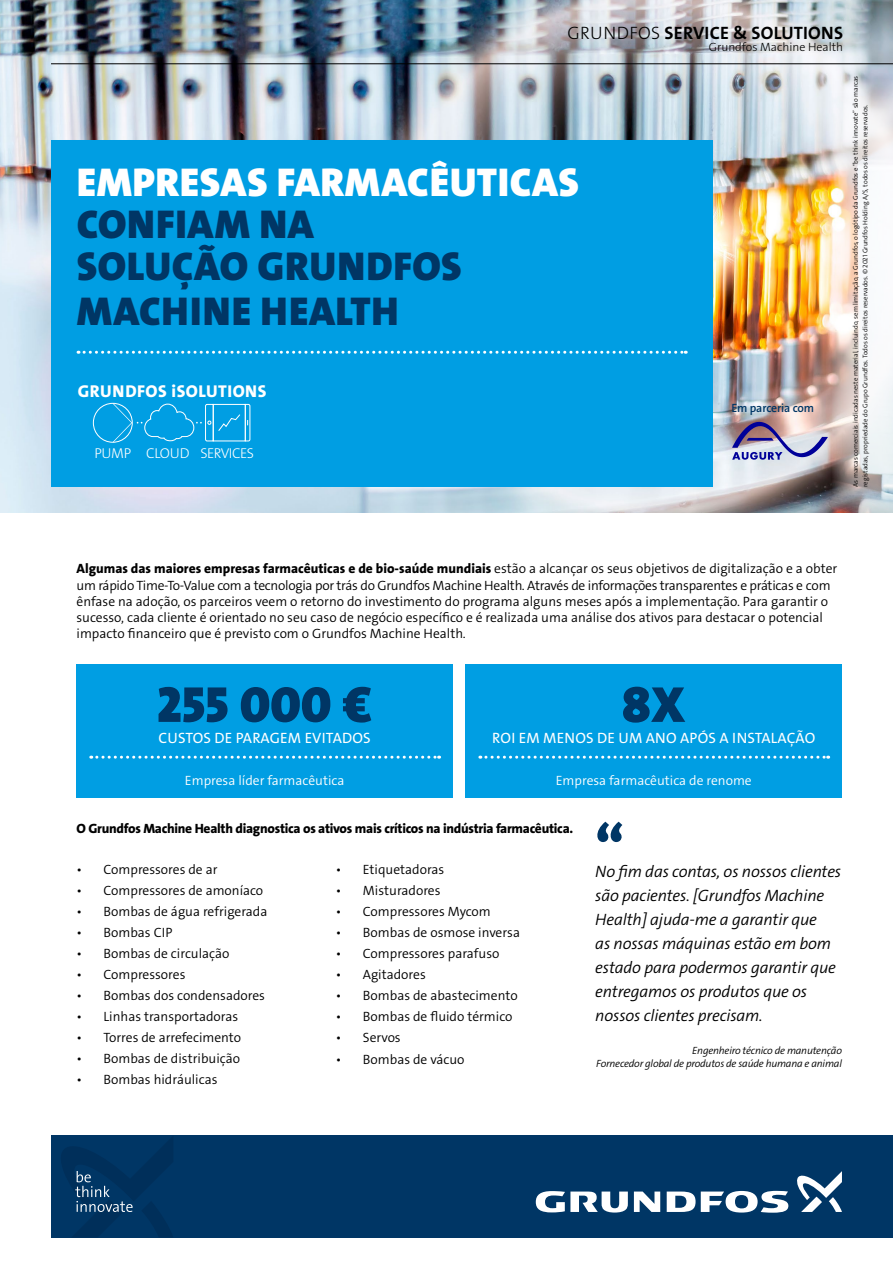
<style>
.page{position:relative;width:893px;height:1263px;background:#fff}
.page>*{position:absolute;margin:0;border:0;box-sizing:border-box;transform-origin:0 0}
.t1{font:51px "Grundfos The Sans V2 OT 9 BL";letter-spacing:.005em;color:#003665}
.t2{font:40.5px/43.5px "Grundfos The Sans V2 OT 9 BL";letter-spacing:.015em;color:#003665}
.t3{font:40.5px "Grundfos The Sans V2 OT 9 BL";letter-spacing:.015em;color:#fff}
.t4{font:18px "Grundfos The Sans V2 OT 7 B";letter-spacing:.015em;color:#000}
.t5{font:17.25px "Grundfos The Sans V2 OT 8 XB";letter-spacing:.03em;color:#fff}
.t6{font:16.5px/24px "Grundfos The Sans V2 OT 4 SL Italic";letter-spacing:-.01em;color:#000}
.t7{font:15px "Grundfos The Sans V2 OT 5 R";letter-spacing:.015em;color:#fff}
.t8{font:14.4px "Grundfos The Sans V2 OT 3 L";letter-spacing:-.04em;color:#fff}
.t9{font:13.5px/16.2px "Grundfos The Sans V2 OT 4 SL";color:#000}
.t10{font:13.5px "Grundfos The Sans V2 OT 8 XB";color:#000}
.t11{font:13.5px "Grundfos The Sans V2 OT 8 XB";letter-spacing:-.02em;color:#000}
.t12{font:13.5px "Grundfos The Sans V2 OT 4 SL";color:#fff}
.t13{font:12px "Grundfos The Sans V2 OT 3 L";color:#000}
.t14{font:12px "Grundfos The Sans V2 OT 6 SB";letter-spacing:-.01em;color:#003665}
.t15{font:10.5px/12.6px "Grundfos The Sans V2 OT 4 SL Italic";letter-spacing:-.02em;color:#000;text-align:right}
.t16{font:6.75px/9.8px "Grundfos The Sans V2 OT 4 SL";color:#000}
.s1{font-family:"Grundfos The Sans V2 OT 3 L"}
.s2{font-family:"Grundfos The Sans V2 OT 4 SL"}
</style>
<div class="page">
<img style="left:0;top:0;width:893px;height:512px">
<div style="left:51px;top:141px;width:661px;height:346px;background:#009ee3"></div>
<svg style="left:78px;top:351px;width:608px;height:3px"></svg>
<div style="left:93px;top:403px;width:40px;height:40px;border:1px solid #fff;border-radius:50%"></div>
<svg style="left:113px;top:403px;width:138px;height:40px"></svg>
<svg style="left:732px;top:415px;width:96px;height:45px;background:#ada1bb"></svg>
<svg style="left:832px;top:96px;width:61px;height:416px"></svg>
<div style="left:77px;top:664px;width:376px;height:133px;background:#009ee3"></div>
<svg style="left:91px;top:756px;width:349px;height:3px"></svg>
<div style="left:466px;top:664px;width:376px;height:133px;background:#009ee3"></div>
<svg style="left:480px;top:756px;width:349px;height:3px"></svg>
<div style="left:51px;top:1135px;width:842px;height:102px;background:#003665"></div>
<svg style="left:634px;top:1191px;width:26px;height:21px"></svg>
<svg style="left:536px;top:1191px;width:92px;height:21px"></svg>
<svg style="left:667px;top:1191px;width:121px;height:22px"></svg>
<svg style="left:797px;top:1171px;width:45px;height:41px"></svg>
<svg style="left:61px;top:1137px;width:112px;height:100px"></svg>
<hr style="left:51px;top:63px;width:842px;height:1px;background:#000">
<h3 class="t4" style="left:568px;top:21px;width:277px"><span class="s1">GRUNDFOS</span> SERVICE &amp; SOLUTIONS</h3>
<h2 class="t3" style="left:77px;top:156px;width:503px">EMPRESAS FARMACÊUTICAS</h2>
<h2 class="t2" style="left:77px;top:203px;width:386px">CONFIAM NA<br>SOLUÇÃO GRUNDFOS<br>MACHINE HEALTH</h2>
<p class="t5" style="left:78px;top:380px;width:190px">GRUNDFOS iSOLUTIONS</p>
<p class="t8" style="left:94px;top:444px;width:161px">PUMP CLOUD SERVICES</p>
<p class="t13" style="left:709px;top:39px;width:136px">Grundfos Machine Health</p>
<p class="t14" style="left:731px;top:400px;width:84px">Em parceria com</p>
<p class="t16" style="left:851px;top:487px;width:413px;rotate:-90deg">As marcas comerciais indicadas neste material, incluindo, sem limitação, a Grundfos, o logótipo da Grundfos e “be think innovate” são marcas registadas, propriedade do Grupo Grundfos. Todos os direitos reservados. © 2021 Grundfos Holding A/S, todos os direitos reservados.</p>
<p class="t10" style="left:77px;top:560px;width:762px">Algumas das maiores empresas farmacêuticas e de bio-saúde mundiais <span class="s2">estão a alcançar os seus objetivos de digitalização e a obter</span></p>
<p class="t9" style="left:77px;top:577px;width:756px">um rápido Time-To-Value com a tecnologia por trás do Grundfos Machine Health. Através de informações transparentes e práticas e com ênfase na adoção, os parceiros veem o retorno do investimento do programa alguns meses após a implementação. Para garantir o sucesso, cada cliente é orientado no seu caso de negócio específico e é realizada uma análise dos ativos para destacar o potencial impacto financeiro que é previsto com o Grundfos Machine Health.</p>
<h1 class="t1" style="left:157px;top:672px;width:217px">255 000 €</h1>
<p class="t7" style="left:159px;top:728px;width:214px">CUSTOS DE PARAGEM EVITADOS</p>
<p class="t12" style="left:185px;top:771px;width:161px">Empresa líder farmacêutica</p>
<h1 class="t1" style="left:622px;top:672px;width:65px">8X</h1>
<p class="t7" style="left:492px;top:728px;width:325px">ROI EM MENOS DE UM ANO APÓS A INSTALAÇÃO</p>
<p class="t12" style="left:556px;top:771px;width:197px">Empresa farmacêutica de renome</p>
<p class="t11" style="left:77px;top:820px;width:498px">O Grundfos Machine Health diagnostica os ativos mais críticos na indústria farmacêutica.</p>
<h1 class="t1" style="left:595px;top:811px;width:30px">“</h1>
<p class="t9" style="left:77px;top:862px;width:142px">• Compressores de ar</p>
<p class="t9" style="left:77px;top:883px;width:188px">• Compressores de amoníaco</p>
<p class="t9" style="left:77px;top:904px;width:192px">• Bombas de água refrigerada</p>
<p class="t9" style="left:77px;top:925px;width:97px">• Bombas CIP</p>
<p class="t9" style="left:77px;top:946px;width:154px">• Bombas de circulação</p>
<p class="t9" style="left:77px;top:967px;width:110px">• Compressores</p>
<p class="t9" style="left:77px;top:988px;width:190px">• Bombas dos condensadores</p>
<p class="t9" style="left:77px;top:1009px;width:163px">• Linhas transportadoras</p>
<p class="t9" style="left:77px;top:1030px;width:166px">• Torres de arrefecimento</p>
<p class="t9" style="left:77px;top:1051px;width:165px">• Bombas de distribuição</p>
<p class="t9" style="left:77px;top:1072px;width:142px">• Bombas hidráulicas</p>
<p class="t9" style="left:336px;top:862px;width:110px">• Etiquetadoras</p>
<p class="t9" style="left:336px;top:883px;width:106px">• Misturadores</p>
<p class="t9" style="left:336px;top:904px;width:156px">• Compressores Mycom</p>
<p class="t9" style="left:336px;top:925px;width:186px">• Bombas de osmose inversa</p>
<p class="t9" style="left:336px;top:946px;width:165px">• Compressores parafuso</p>
<p class="t9" style="left:336px;top:967px;width:91px">• Agitadores</p>
<p class="t9" style="left:336px;top:988px;width:183px">• Bombas de abastecimento</p>
<p class="t9" style="left:336px;top:1009px;width:178px">• Bombas de fluido térmico</p>
<p class="t9" style="left:336px;top:1030px;width:66px">• Servos</p>
<p class="t9" style="left:336px;top:1051px;width:130px">• Bombas de vácuo</p>
<p class="t6" style="left:595px;top:859px;width:247px">No fim das contas, os nossos clientes são pacientes. [Grundfos Machine<br>Health] ajuda-me a garantir que<br>as nossas máquinas estão em bom estado para podermos garantir que entregamos os produtos que os nossos clientes precisam.</p>
<p class="t15" style="left:596px;top:1044px;width:247px">Engenheiro técnico de manutenção<br>Fornecedor global de produtos de saúde humana e animal</p>
</div>
